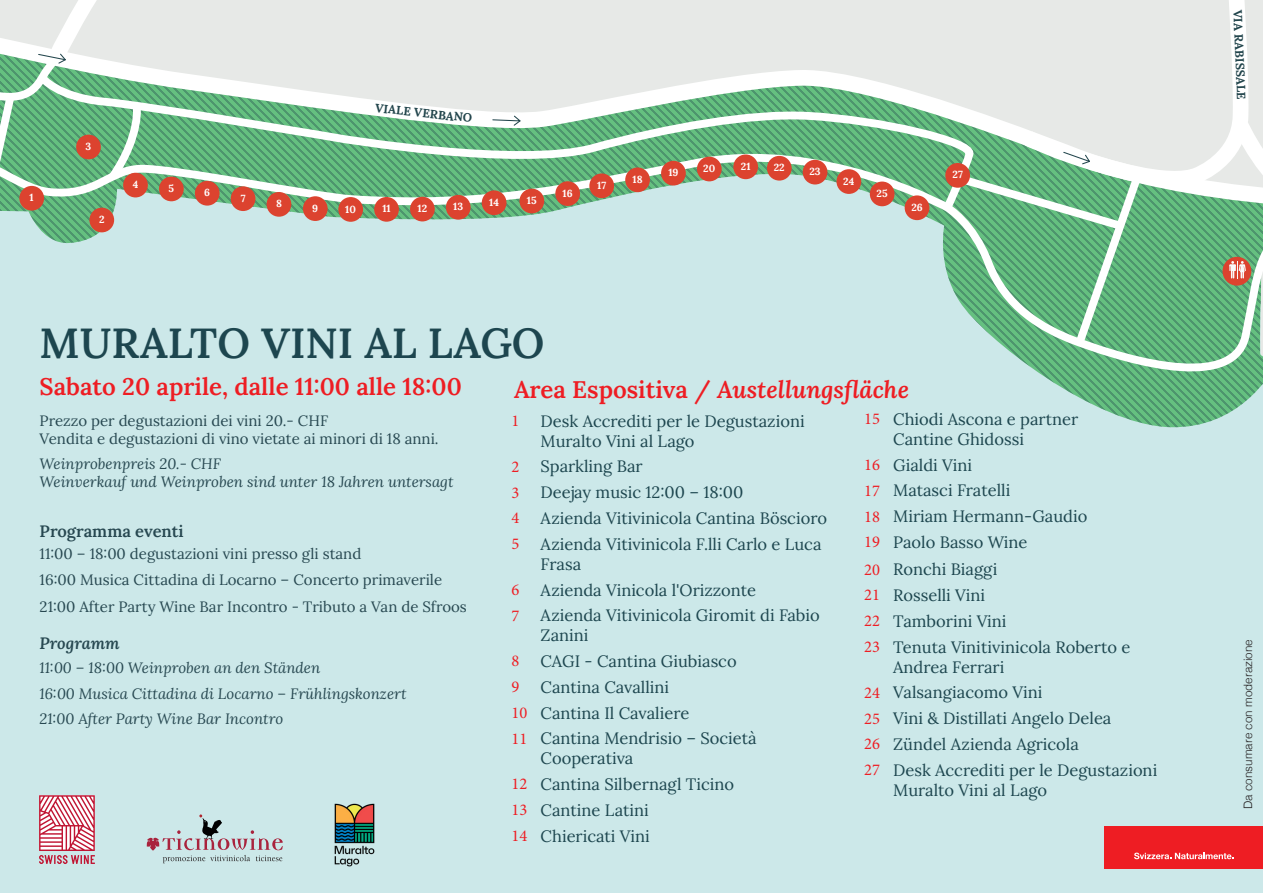
<style>
.page{position:relative;width:1263px;height:893px;background:#cce8e9}
.page>*{position:absolute;margin:0;border:0;box-sizing:border-box;transform-origin:0 0}
.t1{font:600 42px "Lora";color:#1d464f}
.t2{font:600 24px "Lora";color:#ee1d23}
.t3{font:italic 600 24px "Lora";color:#ee1d23}
.t4{font:16.5px/19.8px "Lora";color:#1d464f}
.t5{font:16.5px "Minion Pro";color:#ee1d23}
.t6{font:600 16.5px "Lora";color:#274851}
.t7{font:italic 600 16.5px "Lora";color:#274851}
.t8{font:15px/25.5px "Lora";color:#274851}
.t9{font:italic 15px "Lora";color:#274851}
.t10{font:700 12px "Lora";color:#22454c}
.t11{font:300 11.7px "Helvetica";color:#231f20}
.t12{font:700 10.35px "Lora";color:#fff}
.s1{font-style:normal}
.s2{font-style:italic}
</style>
<div class="page">
<img style="left:334px;top:803px;width:41px;height:64px">
<svg style="left:147px;top:814px;width:136px;height:49px"></svg>
<svg style="left:39px;top:795px;width:56px;height:69px;background:#dd99a5"></svg>
<div style="left:1105px;top:826px;width:158px;height:43px;background:#ee1d23"></div>
<svg style="left:1134px;top:853px;width:99px;height:6px"></svg>
<svg style="left:1078px;top:29px;width:185px;height:398px"></svg>
<div style="left:145px;top:0;width:1112px;height:108px;background:#e7e9e7"></div>
<svg style="left:0;top:187px;width:1263px;height:210px"></svg>
<svg style="left:34px;top:70px;width:939px;height:143px;background:#9fceb1"></svg>
<svg style="left:492px;top:115px;width:31px;height:12px"></svg>
<svg style="left:0;top:0;width:145px;height:187px;background:#a6d2b4"></svg>
<div style="left:19px;top:186px;width:25px;height:25px;background:#dc432f;border-radius:50%"></div>
<div style="left:89px;top:208px;width:25px;height:24px;background:#dc432f;border-radius:50%"></div>
<div style="left:76px;top:135px;width:25px;height:24px;background:#dc432f;border-radius:50%"></div>
<div style="left:123px;top:173px;width:25px;height:24px;background:#dc432f;border-radius:50%"></div>
<div style="left:159px;top:177px;width:25px;height:24px;background:#dc432f;border-radius:50%"></div>
<div style="left:195px;top:181px;width:25px;height:25px;background:#dc432f;border-radius:50%"></div>
<div style="left:231px;top:186px;width:24px;height:25px;background:#dc432f;border-radius:50%"></div>
<div style="left:267px;top:192px;width:24px;height:25px;background:#dc432f;border-radius:50%"></div>
<div style="left:303px;top:196px;width:25px;height:25px;background:#dc432f;border-radius:50%"></div>
<div style="left:338px;top:197px;width:25px;height:25px;background:#dc432f;border-radius:50%"></div>
<div style="left:374px;top:197px;width:25px;height:25px;background:#dc432f;border-radius:50%"></div>
<div style="left:410px;top:197px;width:25px;height:24px;background:#dc432f;border-radius:50%"></div>
<div style="left:446px;top:195px;width:25px;height:25px;background:#dc432f;border-radius:50%"></div>
<div style="left:482px;top:190px;width:24px;height:25px;background:#dc432f;border-radius:50%"></div>
<div style="left:519px;top:189px;width:25px;height:24px;background:#dc432f;border-radius:50%"></div>
<div style="left:555px;top:181px;width:25px;height:25px;background:#dc432f;border-radius:50%"></div>
<div style="left:589px;top:173px;width:25px;height:25px;background:#dc432f;border-radius:50%"></div>
<div style="left:625px;top:167px;width:25px;height:25px;background:#dc432f;border-radius:50%"></div>
<div style="left:661px;top:161px;width:25px;height:25px;background:#dc432f;border-radius:50%"></div>
<div style="left:697px;top:157px;width:25px;height:24px;background:#dc432f;border-radius:50%"></div>
<div style="left:733px;top:154px;width:25px;height:25px;background:#dc432f;border-radius:50%"></div>
<div style="left:767px;top:156px;width:25px;height:25px;background:#dc432f;border-radius:50%"></div>
<div style="left:803px;top:160px;width:24px;height:24px;background:#dc432f;border-radius:50%"></div>
<div style="left:836px;top:169px;width:25px;height:25px;background:#dc432f;border-radius:50%"></div>
<div style="left:870px;top:182px;width:24px;height:24px;background:#dc432f;border-radius:50%"></div>
<div style="left:905px;top:195px;width:24px;height:25px;background:#dc432f;border-radius:50%"></div>
<div style="left:945px;top:163px;width:25px;height:25px;background:#dc432f;border-radius:50%"></div>
<svg style="left:950px;top:108px;width:313px;height:266px;background:#92c9a4"></svg>
<p class="t12" style="left:30px;top:190px;width:6px">1</p>
<p class="t12" style="left:86px;top:139px;width:7px">3</p>
<p class="t12" style="left:99px;top:212px;width:7px">2</p>
<p class="t12" style="left:133px;top:177px;width:7px">4</p>
<p class="t12" style="left:169px;top:181px;width:7px">5</p>
<p class="t12" style="left:204px;top:185px;width:7px">6</p>
<p class="t12" style="left:241px;top:190px;width:6px">7</p>
<p class="t12" style="left:276px;top:196px;width:7px">8</p>
<p class="t10" style="left:376px;top:99px;width:99px;rotate:6deg">VIALE VERBANO</p>
<p class="t12" style="left:312px;top:200px;width:7px">9</p>
<p class="t12" style="left:345px;top:201px;width:12px">10</p>
<p class="t12" style="left:382px;top:201px;width:10px">11</p>
<p class="t12" style="left:418px;top:201px;width:11px">12</p>
<p class="t12" style="left:453px;top:199px;width:11px">13</p>
<p class="t12" style="left:489px;top:194px;width:11px">14</p>
<p class="t12" style="left:527px;top:193px;width:11px">15</p>
<p class="t12" style="left:563px;top:185px;width:12px">16</p>
<p class="t12" style="left:597px;top:177px;width:11px">17</p>
<p class="t12" style="left:632px;top:171px;width:12px">18</p>
<p class="t12" style="left:668px;top:165px;width:12px">19</p>
<p class="t12" style="left:703px;top:161px;width:14px">20</p>
<p class="t12" style="left:741px;top:158px;width:11px">21</p>
<p class="t12" style="left:774px;top:160px;width:12px">22</p>
<p class="t12" style="left:809px;top:164px;width:13px">23</p>
<p class="t12" style="left:843px;top:173px;width:13px">24</p>
<p class="t12" style="left:877px;top:185px;width:13px">25</p>
<p class="t12" style="left:911px;top:199px;width:13px">26</p>
<p class="t12" style="left:952px;top:167px;width:12px">27</p>
<p class="t1" style="left:40px;top:312px;width:506px">MURALTO VINI AL LAGO</p>
<p class="t2" style="left:40px;top:369px;width:424px">Sabato 20 aprile, dalle 11:00 alle 18:00</p>
<p class="t3" style="left:514px;top:373px;width:396px"><span class="s1">Area Espositiva /</span> Austellungsfläche</p>
<p class="t5" style="left:511px;top:410px;width:9px">1</p>
<p class="t4" style="left:541px;top:410px;width:266px">Desk Accrediti per le Degustazioni<br>Muralto Vini al Lago</p>
<p class="t5" style="left:511px;top:455px;width:9px">2</p>
<p class="t4" style="left:541px;top:456px;width:104px">Sparkling Bar</p>
<p class="t5" style="left:511px;top:481px;width:9px">3</p>
<p class="t4" style="left:541px;top:481px;width:204px">Deejay music 12:00 – 18:00</p>
<p class="t5" style="left:511px;top:507px;width:9px">4</p>
<p class="t4" style="left:541px;top:507px;width:288px">Azienda Vitivinicola Cantina Böscioro</p>
<p class="t5" style="left:511px;top:533px;width:9px">5</p>
<p class="t4" style="left:541px;top:533px;width:282px">Azienda Vitivinicola F.lli Carlo e Luca<br>Frasa</p>
<p class="t5" style="left:511px;top:578px;width:9px">6</p>
<p class="t4" style="left:541px;top:579px;width:217px">Azienda Vinicola l'Orizzonte</p>
<p class="t5" style="left:511px;top:604px;width:9px">7</p>
<p class="t4" style="left:541px;top:604px;width:281px">Azienda Vitivinicola Giromit di Fabio<br>Zanini</p>
<p class="t5" style="left:511px;top:650px;width:9px">8</p>
<p class="t4" style="left:541px;top:650px;width:198px">CAGI - Cantina Giubiasco</p>
<p class="t5" style="left:511px;top:676px;width:9px">9</p>
<p class="t4" style="left:541px;top:676px;width:130px">Cantina Cavallini</p>
<p class="t5" style="left:511px;top:702px;width:17px">10</p>
<p class="t4" style="left:541px;top:702px;width:150px">Cantina Il Cavaliere</p>
<p class="t5" style="left:511px;top:727px;width:17px">11</p>
<p class="t4" style="left:541px;top:728px;width:217px">Cantina Mendrisio – Società<br>Cooperativa</p>
<p class="t5" style="left:511px;top:773px;width:17px">12</p>
<p class="t4" style="left:541px;top:773px;width:195px">Cantina Silbernagl Ticino</p>
<p class="t5" style="left:511px;top:799px;width:17px">13</p>
<p class="t4" style="left:541px;top:799px;width:110px">Cantine Latini</p>
<p class="t5" style="left:511px;top:825px;width:17px">14</p>
<p class="t4" style="left:541px;top:825px;width:111px">Chiericati Vini</p>
<p class="t5" style="left:864px;top:408px;width:17px">15</p>
<p class="t4" style="left:893px;top:408px;width:187px">Chiodi Ascona e partner<br>Cantine Ghidossi</p>
<p class="t5" style="left:864px;top:454px;width:17px">16</p>
<p class="t4" style="left:893px;top:454px;width:80px">Gialdi Vini</p>
<p class="t5" style="left:864px;top:479px;width:17px">17</p>
<p class="t4" style="left:893px;top:480px;width:119px">Matasci Fratelli</p>
<p class="t5" style="left:864px;top:505px;width:17px">18</p>
<p class="t4" style="left:893px;top:505px;width:196px">Miriam Hermann-Gaudio</p>
<p class="t5" style="left:864px;top:531px;width:17px">19</p>
<p class="t4" style="left:893px;top:531px;width:136px">Paolo Basso Wine</p>
<p class="t5" style="left:864px;top:558px;width:17px">20</p>
<p class="t4" style="left:893px;top:558px;width:106px">Ronchi Biaggi</p>
<p class="t5" style="left:864px;top:584px;width:17px">21</p>
<p class="t4" style="left:893px;top:584px;width:93px">Rosselli Vini</p>
<p class="t5" style="left:864px;top:610px;width:17px">22</p>
<p class="t4" style="left:893px;top:610px;width:115px">Tamborini Vini</p>
<p class="t5" style="left:864px;top:636px;width:17px">23</p>
<p class="t4" style="left:893px;top:636px;width:239px">Tenuta Vinitivinicola Roberto e<br>Andrea Ferrari</p>
<p class="t5" style="left:864px;top:681px;width:17px">24</p>
<p class="t4" style="left:893px;top:682px;width:151px">Valsangiacomo Vini</p>
<p class="t5" style="left:864px;top:707px;width:17px">25</p>
<p class="t4" style="left:893px;top:707px;width:220px">Vini &amp; Distillati Angelo Delea</p>
<p class="t5" style="left:864px;top:733px;width:17px">26</p>
<p class="t4" style="left:893px;top:733px;width:187px">Zündel Azienda Agricola</p>
<p class="t5" style="left:864px;top:759px;width:17px">27</p>
<p class="t4" style="left:893px;top:759px;width:266px">Desk Accrediti per le Degustazioni<br>Muralto Vini al Lago</p>
<p class="t8" style="left:40px;top:406px;width:290px">Prezzo per degustazioni dei vini 20.- CHF</p>
<p class="t8" style="left:40px;top:424px;width:400px">Vendita e degustazioni di vino vietate ai minori di 18 anni.<br><span class="s2">Weinprobenpreis 20.- CHF</span></p>
<p class="t9" style="left:40px;top:471px;width:415px">Weinverkauf und Weinproben sind unter 18 Jahren untersagt</p>
<p class="t6" style="left:40px;top:518px;width:145px">Programma eventi</p>
<p class="t8" style="left:40px;top:540px;width:323px">11:00 – 18:00 degustazioni vini presso gli stand</p>
<p class="t8" style="left:40px;top:565px;width:429px;line-height:27px">16:00 Musica Cittadina di Locarno – Concerto primaverile<br>21:00 After Party Wine Bar Incontro - Tributo a Van de Sfroos</p>
<p class="t7" style="left:40px;top:632px;width:82px">Programm</p>
<p class="t9" style="left:40px;top:658px;width:282px">11:00 – 18:00 Weinproben an den Ständen</p>
<p class="t9" style="left:40px;top:683px;width:368px">16:00 Musica Cittadina di Locarno – Frühlingskonzert</p>
<p class="t9" style="left:40px;top:709px;width:245px">21:00 After Party Wine Bar Incontro</p>
<p class="t10" style="left:1246px;top:9px;width:91px;rotate:87deg">VIA RABISSALE</p>
<p class="t11" style="left:1238px;top:809px;width:171px;rotate:-90deg">Da consumare con moderazione</p>
</div>
